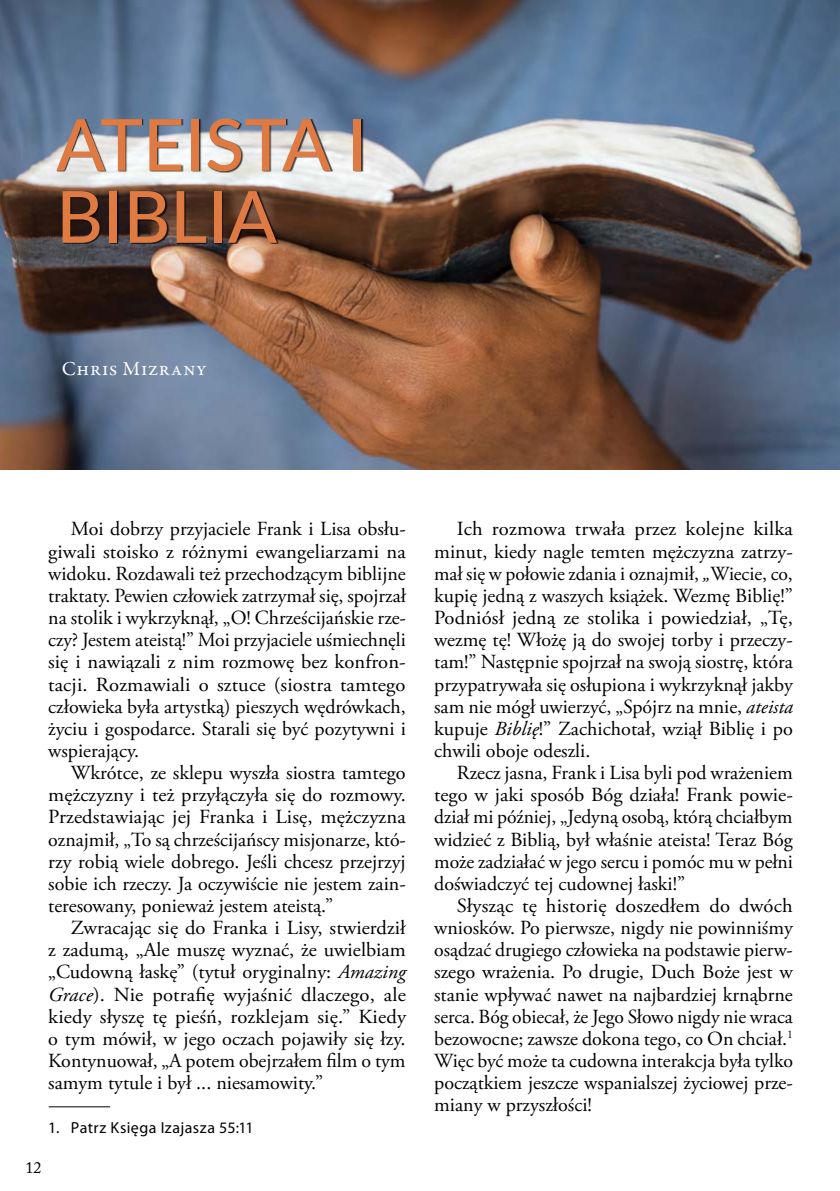
<style>
.page{position:relative;width:840px;height:1191px;background:#fff}
.page>*{position:absolute;margin:0;border:0;box-sizing:border-box;transform-origin:0 0}
.t1{font:500 72px/72px "Lato";color:#df7a42}
.t2{font:20px/22.2px "Adobe Garamond Pro";color:#000;text-align:justify}
.t3{font:20px "Garamond Premr Pro";letter-spacing:.04em;color:#fff}
.t4{font:16px "Myriad Pro";letter-spacing:.025em;color:#000}
.t5{font:16px "Adobe Caslon Pro";color:#000}
.s1{font-style:italic}
</style>
<div class="page">
<img style="left:0;top:0;width:839px;height:469px">
<hr style="left:49px;top:1106px;width:61px;height:1px;background:#000">
<div style="left:57px;top:120px;width:306px;height:124px;background:#000;opacity:.75"></div>
<h1 class="t1" style="left:56px;top:105px;width:312px">ATEISTA I<br>BIBLIA</h1>
<p class="t3" style="left:62px;top:357px;width:146px">Chris Mizrany</p>
<p class="t2" style="left:48px;top:519px;width:359px;text-indent:23px">Moi dobrzy przyjaciele Frank i Lisa obsłu&shy;giwali stoisko z różnymi ewangeliarzami na widoku. Rozdawali też przechodzącym biblijne traktaty. Pewien człowiek zatrzymał się, spojrzał na stolik i wykrzyknął, „O! Chrześcijańskie rze&shy;czy? Jestem ateistą!” Moi przyjaciele uśmiechnęli się i nawiązali z nim rozmowę bez konfron&shy;tacji. Rozmawiali o sztuce (siostra tamtego człowieka była artystką) pieszych wędrówkach, życiu i gospodarce. Starali się być pozytywni i wspierający.</p>
<p class="t2" style="left:48px;top:762px;width:359px;text-indent:23px">Wkrótce, ze sklepu wyszła siostra tamtego mężczyzny i też przyłączyła się do rozmowy.<br>Przedstawiając jej Franka i Lisę, mężczyzna oznajmił, „To są chrześcijańscy misjonarze, któ&shy;rzy robią wiele dobrego. Jeśli chcesz przejrzyj sobie ich rzeczy. Ja oczywiście nie jestem zain&shy;teresowany, ponieważ jestem ateistą.”</p>
<p class="t2" style="left:48px;top:917px;width:359px;text-indent:23px">Zwracając się do Franka i Lisy, stwierdził z zadumą, „Ale muszę wyznać, że uwielbiam „Cudowną łaskę” (tytuł oryginalny: <span class="s1">Amazing Grace</span>). Nie potrafię wyjaśnić dlaczego, ale kiedy słyszę tę pieśń, rozklejam się.” Kiedy o tym mówił, w jego oczach pojawiły się łzy.<br>Kontynuował, „A potem obejrzałem film o tym samym tytule i był ... niesamowity.”</p>
<p class="t4" style="left:48px;top:1118px;width:207px">1. Patrz Księga Izajasza 55:11</p>
<p class="t5" style="left:25px;top:1158px;width:18px">12</p>
<p class="t2" style="left:434px;top:519px;width:360px;text-indent:23px">Ich rozmowa trwała przez kolejne kilka minut, kiedy nagle temten mężczyzna zatrzy&shy;mał się w połowie zdania i oznajmił, <span class="s1">„</span>Wiecie, co, kupię jedną z waszych książek. Wezmę Biblię!” Podniósł jedną ze stolika i powiedział, „Tę, wezmę tę! Włożę ją do swojej torby i przeczy&shy;tam!” Następnie spojrzał na swoją siostrę, która przypatrywała się osłupiona i wykrzyknął jakby sam nie mógł uwierzyć, „Spójrz na mnie, <span class="s1">ateista </span>kupuje <span class="s1">Biblię</span>!” Zachichotał, wziął Biblię i po chwili oboje odeszli.</p>
<p class="t2" style="left:434px;top:762px;width:360px;text-indent:23px">Rzecz jasna, Frank i Lisa byli pod wrażeniem tego w jaki sposób Bóg działa! Frank powie&shy;dział mi później, „Jedyną osobą, którą chciałbym widzieć z Biblią, był właśnie ateista! Teraz Bóg może zadziałać w jego sercu i pomóc mu w pełni doświadczyć tej cudownej łaski!”</p>
<p class="t2" style="left:434px;top:895px;width:360px;text-indent:23px">Słysząc tę historię doszedłem do dwóch wniosków. Po pierwsze, nigdy nie powinniśmy osądzać drugiego człowieka na podstawie pierw&shy;szego wrażenia. Po drugie, Duch Boże jest w stanie wpływać nawet na najbardziej krnąbrne serca. Bóg obiecał, że Jego Słowo nigdy nie wraca bezowocne; zawsze dokona tego, co On chciał.<sup>1<br></sup>Więc być może ta cudowna interakcja była tylko początkiem jeszcze wspanialszej życiowej prze&shy;miany w przyszłości!</p>
</div>
